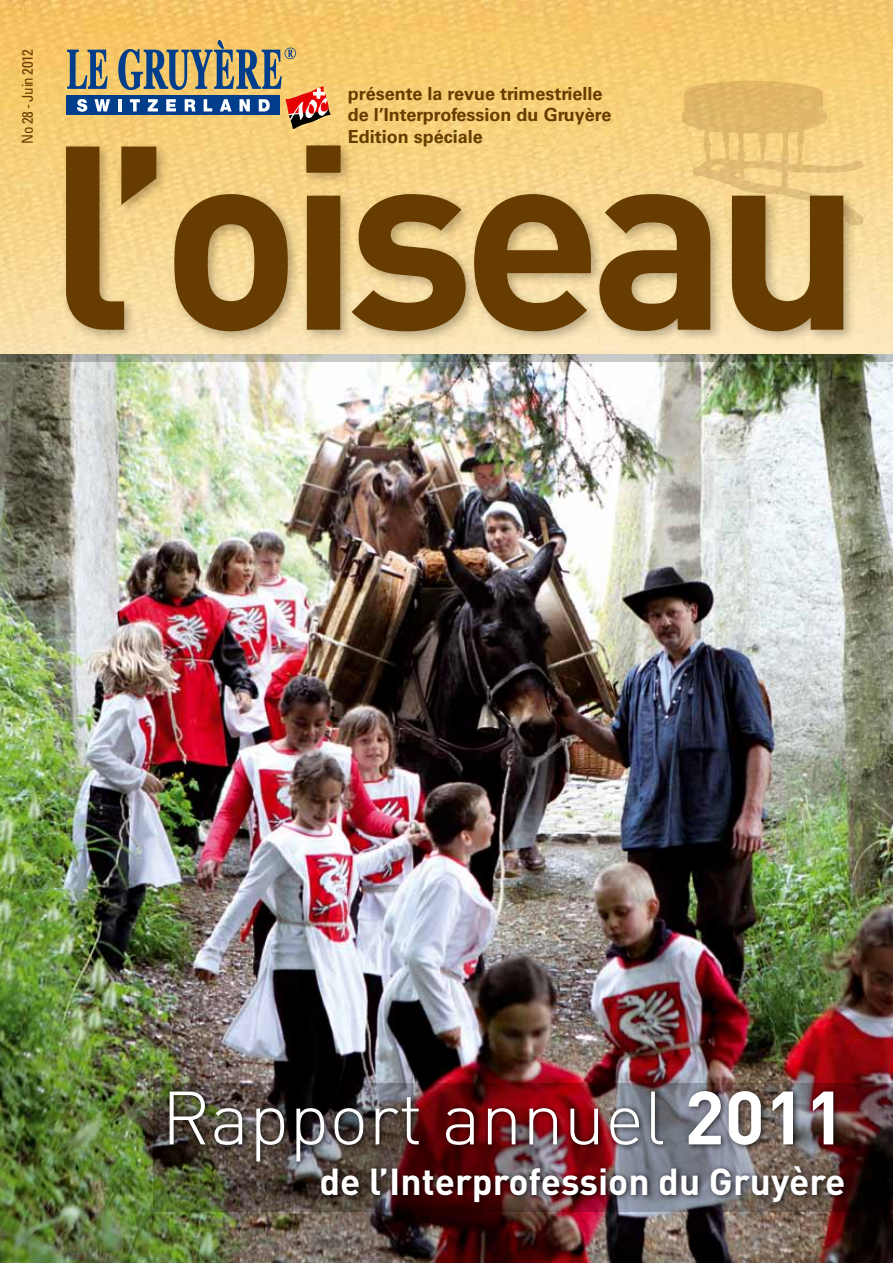
<style>
.page{position:relative;width:893px;height:1263px;background:#fff}
.page>*{position:absolute;margin:0;border:0;box-sizing:border-box;transform-origin:0 0}
.t1{font:700 257.25px "DIN";letter-spacing:-.05em;color:#673c00}
.t2{font:300 74.25px "DIN";color:#fff}
.t3{font:700 37.05px "DIN";color:#fff}
.t4{font:700 18px/21.1px "Univers";color:#673c00}
.t5{font:condensed 15px "Univers";letter-spacing:-.03em;color:#673c00}
.s1{font-weight:700}
</style>
<div class="page">
<img style="left:0;top:0;width:893px;height:354px">
<svg style="left:681px;top:80px;width:184px;height:146px;background:#e9c272"></svg>
<div style="left:61px;top:141px;width:796px;height:204px;background:#190901;opacity:.29"></div>
<svg style="left:67px;top:50px;width:41px;height:39px;background:#888b78"></svg>
<div style="left:67px;top:96px;width:213px;height:19px;background:#003e8c"></div>
<svg style="left:77px;top:99px;width:10px;height:13px"></svg>
<svg style="left:94px;top:99px;width:16px;height:12px"></svg>
<svg style="left:118px;top:40px;width:213px;height:89px;background:#a99a79"></svg>
<img style="left:0;top:361px;width:893px;height:902px">
<img style="left:0;top:354px;width:893px;height:7px">
<img style="left:153px;top:1083px;width:740px;height:129px">
<div style="left:165px;top:1086px;width:686px;height:123px;background:#000;opacity:.8"></div>
<p class="t5" style="left:18px;top:144px;width:96px;rotate:-90deg">No 28 - Juin 2012</p>
<p class="t4" style="left:348px;top:83px;width:265px">présente la revue trimestrielle de l’Interprofession du Gruyère<br>Edition spéciale</p>
<p class="t1" style="left:49px;top:69px;width:815px">l’oiseau</p>
<p class="t2" style="left:161px;top:1072px;width:686px">Rapport annuel <span class="s1">2011</span></p>
<p class="t3" style="left:319px;top:1157px;width:528px">de l’Interprofession du Gruyère</p>
</div>
